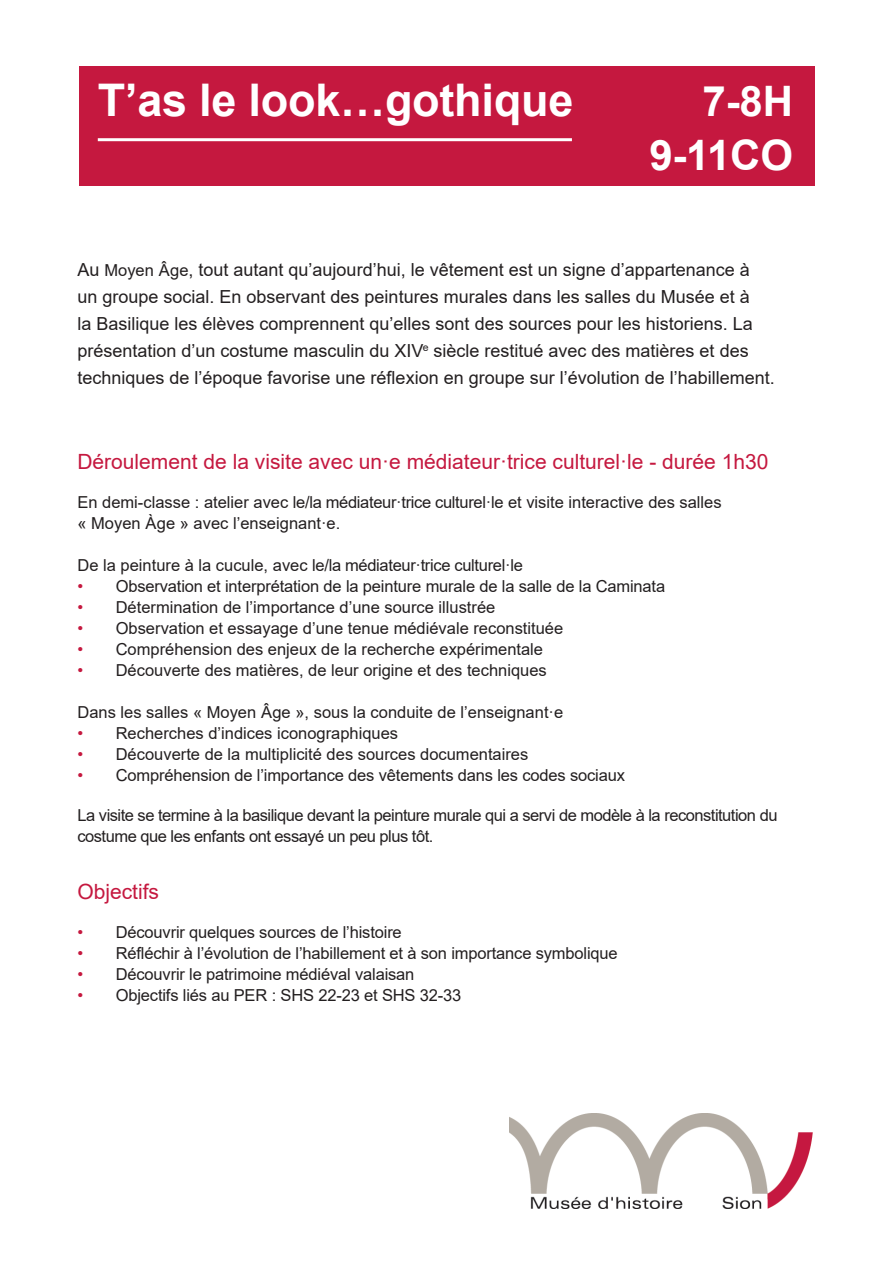
<style>
.page{position:relative;width:893px;height:1263px;background:#fff}
.page>*{position:absolute;margin:0;border:0;box-sizing:border-box;transform-origin:0 0}
.t1{font:700 45px "Arial";letter-spacing:-.005em;color:#fff}
.t2{font:700 42px "Arial";letter-spacing:-.005em;color:#fff}
.t3{font:21px "Arial";color:#c5183f}
.TEXTE_BLOC_NORMAL{font:18px/27px "Arial";color:#231f20}
.t4{font:16.5px "Arial";letter-spacing:-.01em;color:#231f20}
.t5{font:16.5px/21px "Arial";letter-spacing:-.03em;color:#231f20}
.s1{font-size:16.5px}
.s2{color:#c5183f}
</style>
<div class="page">
<div style="left:79px;top:66px;width:735px;height:120px;background:#c5183f"></div>
<hr style="left:98px;top:138px;width:474px;height:3px;background:#fff">
<img style="left:510px;top:1113px;width:303px;height:95px">
<p class="t1" style="left:98px;top:68px;width:477px">T’as le look…gothique</p>
<p class="t2" style="left:703px;top:71px;width:92px">7-8H</p>
<p class="t2" style="left:649px;top:125px;width:145px">9-11CO</p>
<p class="TEXTE_BLOC_NORMAL" style="left:77px;top:256px;width:699px">Au <span class="s1">Moyen Âge</span>, tout autant qu’aujourd’hui, le vêtement est un signe d’appartenance à<br>un groupe social. En observant des peintures murales dans les salles du Musée et à<br>la Basilique les élèves comprennent qu’elles sont des sources pour les historiens. La présentation d’un costume masculin du XIV<sup>e</sup> siècle restitué avec des matières et des techniques de l’époque favorise une réflexion en groupe sur l’évolution de l’habillement.</p>
<p class="t3" style="left:77px;top:447px;width:692px">Déroulement de la visite avec un·e médiateur·trice culturel·le - durée 1h30</p>
<p class="t4" style="left:77px;top:491px;width:646px">En demi-classe : atelier avec le/la médiateur·trice culturel·le et visite interactive des salles</p>
<p class="t4" style="left:77px;top:512px;width:264px">« Moyen Àge » avec l’enseignant·e.</p>
<p class="t4" style="left:77px;top:554px;width:447px">De la peinture à la cucule, avec le/la médiateur·trice culturel·le</p>
<p class="t4" style="left:77px;top:575px;width:589px"><span class="s2">•</span> Observation et interprétation de la peinture murale de la salle de la Caminata</p>
<p class="t4" style="left:77px;top:596px;width:419px"><span class="s2">•</span> Détermination de l’importance d’une source illustrée</p>
<p class="t4" style="left:77px;top:617px;width:487px"><span class="s2">•</span> Observation et essayage d’une tenue médiévale reconstituée</p>
<p class="t4" style="left:77px;top:638px;width:467px"><span class="s2">•</span> Compréhension des enjeux de la recherche expérimentale</p>
<p class="t4" style="left:77px;top:659px;width:471px"><span class="s2">•</span> Découverte des matières, de leur origine et des techniques</p>
<p class="t4" style="left:77px;top:701px;width:487px">Dans les salles « Moyen Âge », sous la conduite de l’enseignant·e</p>
<p class="t4" style="left:77px;top:722px;width:322px"><span class="s2">•</span> Recherches d’indices iconographiques</p>
<p class="t4" style="left:77px;top:743px;width:452px"><span class="s2">•</span> Découverte de la multiplicité des sources documentaires</p>
<p class="t4" style="left:77px;top:764px;width:549px"><span class="s2">•</span> Compréhension de l’importance des vêtements dans les codes sociaux</p>
<p class="t5" style="left:77px;top:805px;width:702px">La visite se termine à la basilique devant la peinture murale qui a servi de modèle à la reconstitution du costume que les enfants ont essayé un peu plus tôt.</p>
<p class="t3" style="left:77px;top:877px;width:83px">Objectifs</p>
<p class="t4" style="left:77px;top:921px;width:326px"><span class="s2">•</span> Découvrir quelques sources de l’histoire</p>
<p class="t4" style="left:77px;top:942px;width:542px"><span class="s2">•</span> Réfléchir à l’évolution de l’habillement et à son importance symbolique</p>
<p class="t4" style="left:77px;top:963px;width:339px"><span class="s2">•</span> Découvrir le patrimoine médiéval valaisan</p>
<p class="t4" style="left:77px;top:984px;width:385px"><span class="s2">•</span> Objectifs liés au PER : SHS 22-23 et SHS 32-33</p>
</div>
